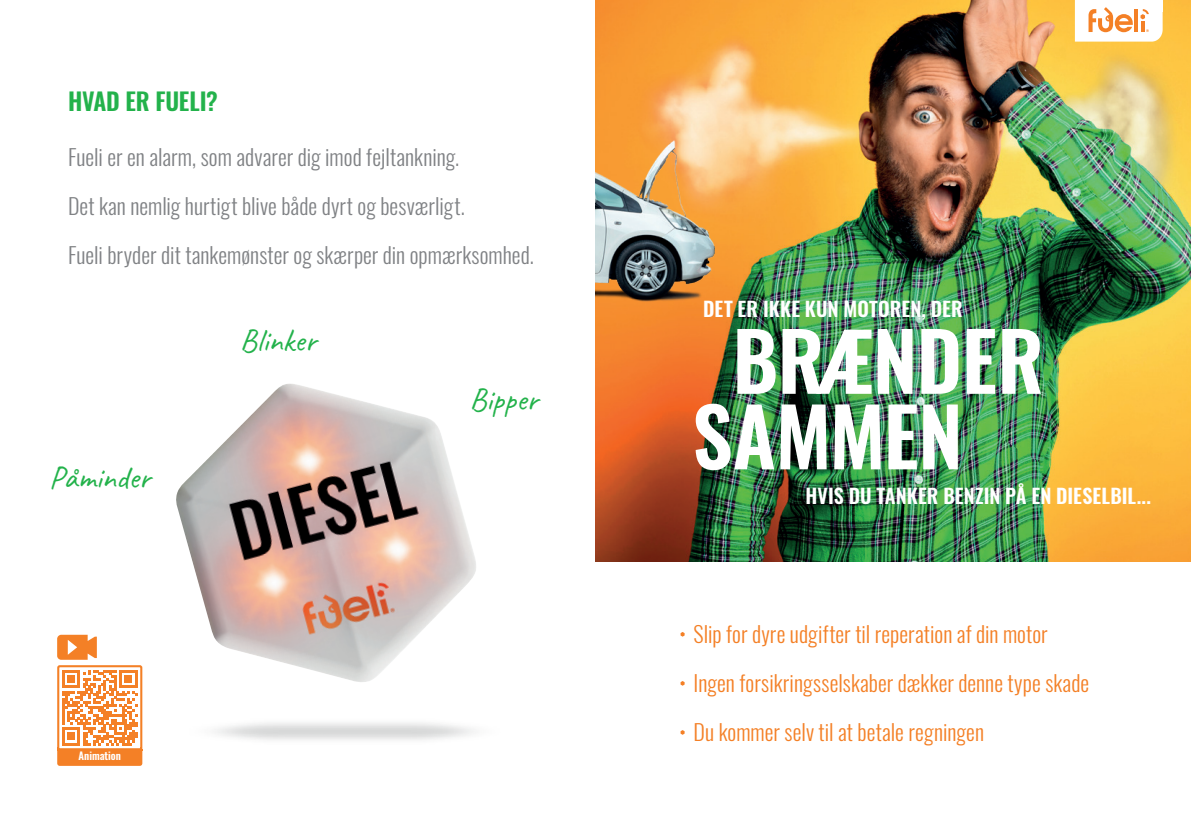
<style>
.page{position:relative;width:1191px;height:823px;background:#fff}
.page>*{position:absolute;margin:0;border:0;box-sizing:border-box;transform-origin:0 0}
.t1{font:600 80px/75.4px "Oswald";letter-spacing:-.005em;color:#fff}
.t2{font:32px "Caveat";color:#23b24b}
.t3{font:600 24px "Oswald";letter-spacing:-.005em;color:#23b24b}
.t4{font:300 22px "Oswald";color:#808285}
.t5{font:300 22px "Oswald";letter-spacing:.005em;color:#f48026}
.t6{font:600 20px "Oswald";letter-spacing:.01em;color:#fff}
.t7{font:600 10.4px "Oswald";color:#fff}
</style>
<div class="page">
<img style="left:595px;top:0;width:596px;height:561px">
<img style="left:1001px;top:239px;width:190px;height:229px">
<svg style="left:680px;top:632px;width:4px;height:4px"></svg>
<svg style="left:680px;top:681px;width:4px;height:4px"></svg>
<svg style="left:680px;top:730px;width:4px;height:4px"></svg>
<img style="left:595px;top:138px;width:120px;height:168px">
<svg style="left:1075px;top:0;width:87px;height:42px"></svg>
<div style="left:57px;top:664px;width:85px;height:86px;border:2px solid #f48026"></div>
<svg style="left:57px;top:669px;width:85px;height:96px"></svg>
<svg style="left:57px;top:634px;width:40px;height:25px"></svg>
<img style="left:176px;top:384px;width:300px;height:298px">
<p class="t3" style="left:68px;top:85px;width:151px">HVAD ER FUELI?</p>
<p class="t4" style="left:68px;top:142px;width:393px">Fueli er en alarm, som advarer dig imod fejltankning.</p>
<p class="t4" style="left:68px;top:191px;width:398px">Det kan nemlig hurtigt blive både dyrt og besværligt.</p>
<p class="t4" style="left:68px;top:240px;width:467px">Fueli bryder dit tankemønster og skærper din opmærksomhed.</p>
<h2 class="t2" style="left:49px;top:457px;width:103px">Påminder</h2>
<h2 class="t2" style="left:240px;top:319px;width:77px">Blinker</h2>
<p class="t7" style="left:79px;top:748px;width:44px">Animation</p>
<h2 class="t2" style="left:470px;top:379px;width:70px">Bipper</h2>
<p class="t6" style="left:703px;top:295px;width:261px">DET ER IKKE KUN MOTOREN, DER</p>
<h1 class="t1" style="left:692px;top:325px;width:353px;text-indent:40px">BRÆNDER<br>SAMMEN</h1>
<p class="t6" style="left:805px;top:482px;width:347px">HVIS DU TANKER BENZIN PÅ EN DIESELBIL...</p>
<p class="t5" style="left:693px;top:618px;width:356px">Slip for dyre udgifter til reperation af din motor</p>
<p class="t5" style="left:693px;top:667px;width:397px">Ingen forsikringsselskaber dækker denne type skade</p>
<p class="t5" style="left:693px;top:716px;width:292px">Du kommer selv til at betale regningen</p>
</div>
